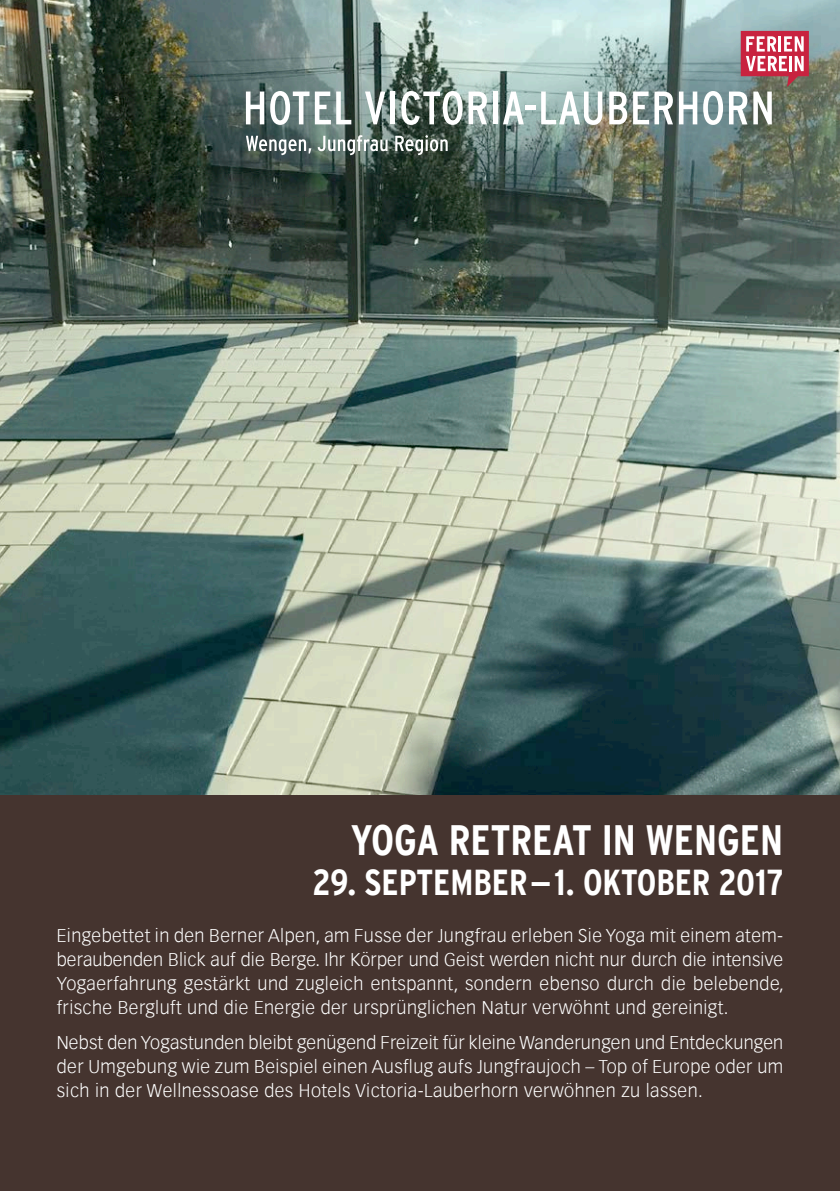
<style>
.page{position:relative;width:840px;height:1191px;background:#fff}
.page>*{position:absolute;margin:0;border:0;box-sizing:border-box;transform-origin:0 0}
.t1{font:700 condensed 42.4px "Interstate";color:#fff}
.t2{font:700 condensed 36px "Interstate";color:#fff}
.t3{font:300 18px/24px "Vectora Com";letter-spacing:.025em;color:#fff;text-align:justify}
.s1{font-family:"Vectora Com";font-stretch:normal}
</style>
<div class="page">
<div style="left:0;top:0;width:839px;height:1191px;background:#45342f"></div>
<img style="left:0;top:0;width:839px;height:794px">
<svg style="left:246px;top:92px;width:18px;height:32px"></svg>
<svg style="left:270px;top:91px;width:81px;height:34px;background:#9daaa9"></svg>
<svg style="left:365px;top:92px;width:20px;height:32px"></svg>
<div style="left:390px;top:92px;width:5px;height:32px;background:#fff"></div>
<svg style="left:401px;top:91px;width:61px;height:34px;background:#8e9992"></svg>
<svg style="left:468px;top:92px;width:18px;height:32px"></svg>
<hr style="left:493px;top:92px;width:4px;height:32px;background:#fff">
<svg style="left:502px;top:92px;width:21px;height:32px"></svg>
<div style="left:525px;top:105px;width:10px;height:5px;background:#fff"></div>
<svg style="left:541px;top:92px;width:61px;height:33px;background:#bfd0cd"></svg>
<svg style="left:609px;top:92px;width:39px;height:32px"></svg>
<svg style="left:654px;top:92px;width:18px;height:32px"></svg>
<svg style="left:678px;top:91px;width:44px;height:34px"></svg>
<svg style="left:728px;top:31px;width:80px;height:93px;background:#aa8184"></svg>
<svg style="left:246px;top:136px;width:65px;height:19px"></svg>
<svg style="left:317px;top:135px;width:70px;height:20px"></svg>
<svg style="left:395px;top:135px;width:52px;height:20px"></svg>
<p class="t1" style="left:350px;top:816px;width:433px">YOGA RETREAT IN WENGEN</p>
<p class="t2" style="left:312px;top:862px;width:472px">29. SEPTEMBER<span class="s1">–</span>1. OKTOBER 2017</p>
<p class="t3" style="left:57px;top:923px;width:728px">Eingebettet in den Berner Alpen, am Fusse der Jungfrau erleben Sie Yoga mit einem atem&shy;beraubenden Blick auf die Berge. Ihr Körper und Geist werden nicht nur durch die intensive Yogaerfahrung gestärkt und zugleich entspannt, sondern ebenso durch die belebende, frische Bergluft und die Energie der ursprünglichen Natur verwöhnt und gereinigt.</p>
<p class="t3" style="left:57px;top:1030px;width:727px">Nebst den Yogastunden bleibt genügend Freizeit für kleine Wanderungen und Entdeckungen der Umgebung wie zum Beispiel einen Ausflug aufs Jungfraujoch – Top of Europe oder um sich in der Wellnessoase des Hotels Victoria-Lauberhorn verwöhnen zu lassen.</p>
</div>
